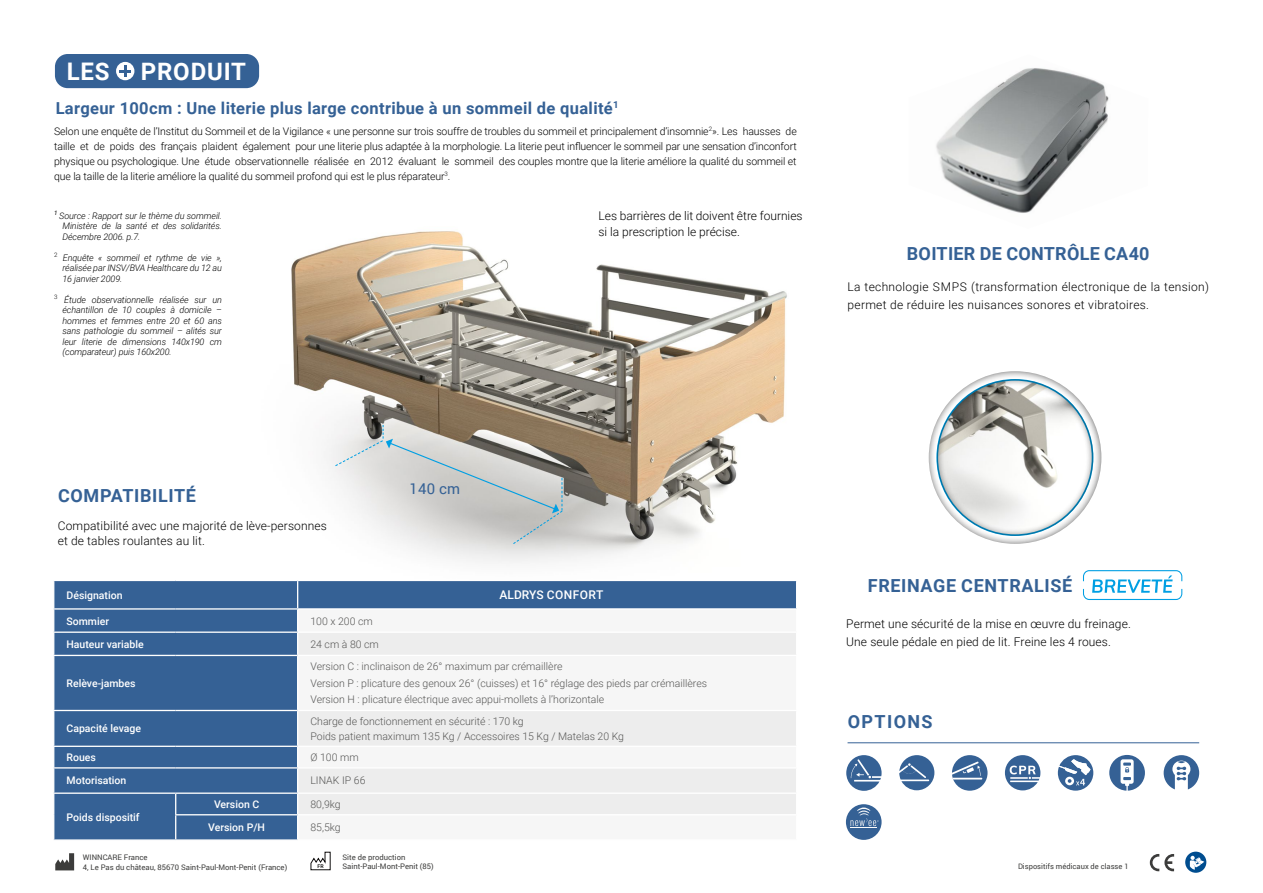
<style>
.page{position:relative;width:1263px;height:893px;background:#fff}
.page>*{position:absolute;margin:0;border:0;box-sizing:border-box;transform-origin:0 0}
.t1{font:700 24.3px "Roboto";color:#fff}
.t2{font:700 24px "Roboto";letter-spacing:.035em;color:#fff}
.t3{font:700 18px "Roboto";letter-spacing:.035em;color:#356195}
.t4{font:700 18px "Roboto";letter-spacing:.015em;color:#356195}
.t5{font:700 18px "Roboto";letter-spacing:.075em;color:#356195}
.t6{font:700 16.5px "Roboto";letter-spacing:.02em;color:#356195}
.t7{font:14.85px "Roboto";color:#356195}
.t8{font:300 12px/18px "Roboto";letter-spacing:.01em;color:#000}
.t9{font:500 12px "Roboto";letter-spacing:.01em;color:#fff}
.t10{font:300 10.5px/15px "Roboto";letter-spacing:-.01em;color:#000;text-align:justify}
.t11{font:300 10.5px/16.5px "Roboto";color:#575756}
.t12{font:500 10.5px "Roboto";color:#fff}
.t13{font:italic 300 9px/10.5px "Roboto";letter-spacing:-.01em;color:#000;text-align:justify}
.t14{font:7.65px/9.1px "Roboto";color:#3c3c3b}
.t15{font:7.5px "Roboto";color:#3c3c3b}
.t16{font:500 5.1px "Roboto";color:#000}
</style>
<div class="page">
<img style="left:291px;top:231px;width:496px;height:332px">
<svg style="left:334px;top:425px;width:229px;height:120px"></svg>
<hr style="left:847px;top:742px;width:352px;height:1px;background:#356195">
<div style="left:54px;top:581px;width:742px;height:258px;background:#356195"></div>
<div style="left:298px;top:610px;width:498px;height:229px;background:#f6f6f6"></div>
<svg style="left:298px;top:633px;width:498px;height:181px;fill:#ededed"></svg>
<hr style="left:53px;top:631px;width:123px;height:2px;background:#fff">
<hr style="left:176px;top:631px;width:122px;height:2px;background:#fff">
<hr style="left:298px;top:631px;width:499px;height:2px;background:#fff">
<hr style="left:53px;top:655px;width:123px;height:1px;background:#fff">
<hr style="left:176px;top:655px;width:122px;height:1px;background:#fff">
<hr style="left:298px;top:655px;width:499px;height:1px;background:#fff">
<svg style="left:175px;top:794px;width:1px;height:45px"></svg>
<hr style="left:53px;top:608px;width:123px;height:2px;background:#fff">
<hr style="left:176px;top:608px;width:122px;height:2px;background:#fff">
<hr style="left:53px;top:710px;width:123px;height:1px;background:#fff">
<hr style="left:176px;top:710px;width:122px;height:1px;background:#fff">
<hr style="left:298px;top:710px;width:499px;height:1px;background:#fff">
<hr style="left:53px;top:746px;width:123px;height:1px;background:#fff">
<hr style="left:176px;top:746px;width:122px;height:1px;background:#fff">
<hr style="left:298px;top:746px;width:499px;height:1px;background:#fff">
<hr style="left:53px;top:767px;width:123px;height:1px;background:#fff">
<hr style="left:176px;top:767px;width:122px;height:1px;background:#fff">
<hr style="left:298px;top:767px;width:499px;height:1px;background:#fff">
<hr style="left:53px;top:792px;width:123px;height:2px;background:#fff">
<hr style="left:176px;top:792px;width:122px;height:2px;background:#fff">
<hr style="left:298px;top:792px;width:499px;height:2px;background:#fff">
<hr style="left:175px;top:814px;width:123px;height:1px;background:#fff">
<hr style="left:298px;top:814px;width:499px;height:1px;background:#fff">
<hr style="left:298px;top:608px;width:499px;height:2px;background:#fff">
<svg style="left:297px;top:581px;width:1px;height:74px"></svg>
<hr style="left:297px;top:656px;width:1px;height:54px;background:#fff">
<hr style="left:297px;top:711px;width:1px;height:35px;background:#fff">
<svg style="left:297px;top:747px;width:1px;height:92px"></svg>
<svg style="left:899px;top:755px;width:35px;height:35px"></svg>
<svg style="left:1005px;top:755px;width:35px;height:35px"></svg>
<svg style="left:846px;top:755px;width:35px;height:36px"></svg>
<div style="left:846px;top:804px;width:35px;height:36px;background:#356195;border-radius:50%"></div>
<svg style="left:850px;top:807px;width:29px;height:21px"></svg>
<svg style="left:1058px;top:755px;width:35px;height:36px"></svg>
<svg style="left:952px;top:755px;width:35px;height:36px"></svg>
<svg style="left:1164px;top:755px;width:35px;height:34px"></svg>
<svg style="left:1109px;top:755px;width:36px;height:36px"></svg>
<img style="left:936px;top:68px;width:173px;height:145px">
<svg style="left:1083px;top:570px;width:99px;height:30px"></svg>
<div style="left:55px;top:54px;width:204px;height:34px;background:#356195;border-radius:13px"></div>
<div style="left:116px;top:62px;width:18px;height:18px;background:#fff;border-radius:50%"></div>
<svg style="left:120px;top:65px;width:11px;height:12px"></svg>
<div style="left:916px;top:361px;width:198px;height:184px;background:#000;opacity:.75"></div>
<div style="left:924px;top:368px;width:181px;height:168px;background:#000;opacity:.75"></div>
<img style="left:937px;top:380px;width:155px;height:155px;border-radius:78px">
<svg style="left:55px;top:853px;width:19px;height:17px"></svg>
<svg style="left:310px;top:852px;width:20px;height:18px"></svg>
<svg style="left:1150px;top:854px;width:24px;height:17px"></svg>
<svg style="left:1185px;top:852px;width:21px;height:21px"></svg>
<h1 class="t1" style="left:67px;top:55px;width:44px">LES</h1>
<h2 class="t2" style="left:141px;top:55px;width:107px">PRODUIT</h2>
<h3 class="t6" style="left:56px;top:96px;width:564px">Largeur 100cm : Une literie plus large contribue à un sommeil de qualité<sup>1</sup></h3>
<p class="t10" style="left:54px;top:123px;width:744px">Selon une enquête de l’Institut du Sommeil et de la Vigilance « une personne sur trois souffre de troubles du sommeil et principalement d’insomnie<sup>2</sup>». Les hausses de taille et de poids des français plaident également pour une literie plus adaptée à la morphologie. La literie peut influencer le sommeil par une sensation d’inconfort physique ou psychologique. Une étude observationnelle réalisée en 2012 évaluant le sommeil des couples montre que la literie améliore la qualité du sommeil et que la taille de la literie améliore la qualité du sommeil profond qui est le plus réparateur<sup>3</sup>.</p>
<p class="t13" style="left:62px;top:210px;width:161px;text-indent:-8px"><sup>1</sup> Source : Rapport sur le thème du sommeil.<br>Ministère de la santé et des solidarités.<br>Décembre 2006. p.7.</p>
<p class="t13" style="left:63px;top:252px;width:161px;text-indent:-9px"><sup>2</sup> Enquête « sommeil et rythme de vie », réalisée par INSV/BVA Healthcare du 12 au 16 janvier 2009.</p>
<p class="t13" style="left:63px;top:294px;width:161px;text-indent:-9px"><sup>3</sup> Étude observationnelle réalisée sur un échantillon de 10 couples à domicile – hommes et femmes entre 20 et 60 ans sans pathologie du sommeil – alités sur leur literie de dimensions 140x190 cm (comparateur) puis 160x200.</p>
<p class="t8" style="left:598px;top:207px;width:206px;line-height:16.5px">Les barrières de lit doivent être fournies si la prescription le précise.</p>
<h3 class="t4" style="left:907px;top:241px;width:244px">BOITIER DE CONTRÔLE CA40</h3>
<p class="t8" style="left:847px;top:277px;width:363px">La technologie SMPS (transformation électronique de la tension) permet de réduire les nuisances sonores et vibratoires.</p>
<h3 class="t3" style="left:58px;top:483px;width:139px">COMPATIBILITÉ</h3>
<p class="t8" style="left:58px;top:518px;width:270px;line-height:15px">Compatibilité avec une majorité de lève-personnes et de tables roulantes au lit.</p>
<h3 class="t7" style="left:410px;top:478px;width:52px">140 cm</h3>
<p class="t12" style="left:67px;top:587px;width:58px">Désignation</p>
<p class="t9" style="left:500px;top:586px;width:105px">ALDRYS CONFORT</p>
<p class="t12" style="left:67px;top:613px;width:44px">Sommier</p>
<p class="t11" style="left:310px;top:612px;width:64px">100 x 200 cm</p>
<p class="t12" style="left:67px;top:637px;width:79px">Hauteur variable</p>
<p class="t11" style="left:310px;top:635px;width:70px">24 cm à 80 cm</p>
<p class="t12" style="left:67px;top:676px;width:71px">Relève-jambes</p>
<p class="t11" style="left:310px;top:658px;width:398px">Version C : inclinaison de 26° maximum par crémaillère<br>Version P : plicature des genoux 26° (cuisses) et 16° réglage des pieds par crémaillères<br>Version H : plicature électrique avec appui-mollets à l’horizontale</p>
<p class="t12" style="left:67px;top:721px;width:76px">Capacité levage</p>
<p class="t11" style="left:310px;top:713px;width:315px;line-height:15px">Charge de fonctionnement en sécurité : 170 kg<br>Poids patient maximum 135 Kg / Accessoires 15 Kg / Matelas 20 Kg</p>
<p class="t12" style="left:67px;top:750px;width:31px">Roues</p>
<p class="t11" style="left:310px;top:749px;width:50px">Ø 100 mm</p>
<p class="t12" style="left:67px;top:773px;width:61px">Motorisation</p>
<p class="t11" style="left:310px;top:772px;width:57px">LINAK IP 66</p>
<p class="t12" style="left:67px;top:809px;width:75px">Poids dispositif</p>
<p class="t12" style="left:214px;top:797px;width:47px">Version C</p>
<p class="t11" style="left:310px;top:795px;width:32px">80,9kg</p>
<p class="t12" style="left:208px;top:820px;width:58px">Version P/H</p>
<p class="t11" style="left:310px;top:819px;width:32px">85,5kg</p>
<h3 class="t3" style="left:868px;top:573px;width:206px">FREINAGE CENTRALISÉ</h3>
<p class="t8" style="left:846px;top:614px;width:286px">Permet une sécurité de la mise en œuvre du freinage.<br>Une seule pédale en pied de lit. Freine les 4 roues.</p>
<h3 class="t5" style="left:848px;top:709px;width:86px">OPTIONS</h3>
<p class="t14" style="left:83px;top:853px;width:206px">WINNCARE France<br>4, Le Pas du château, 85670 Saint-Paul-Mont-Penit (France)</p>
<p class="t16" style="left:317px;top:862px;width:8px">FR</p>
<p class="t14" style="left:342px;top:852px;width:93px">Site de production<br>Saint-Paul-Mont-Penit (85)</p>
<p class="t15" style="left:1018px;top:861px;width:112px">Dispositifs médicaux de classe 1</p>
</div>
